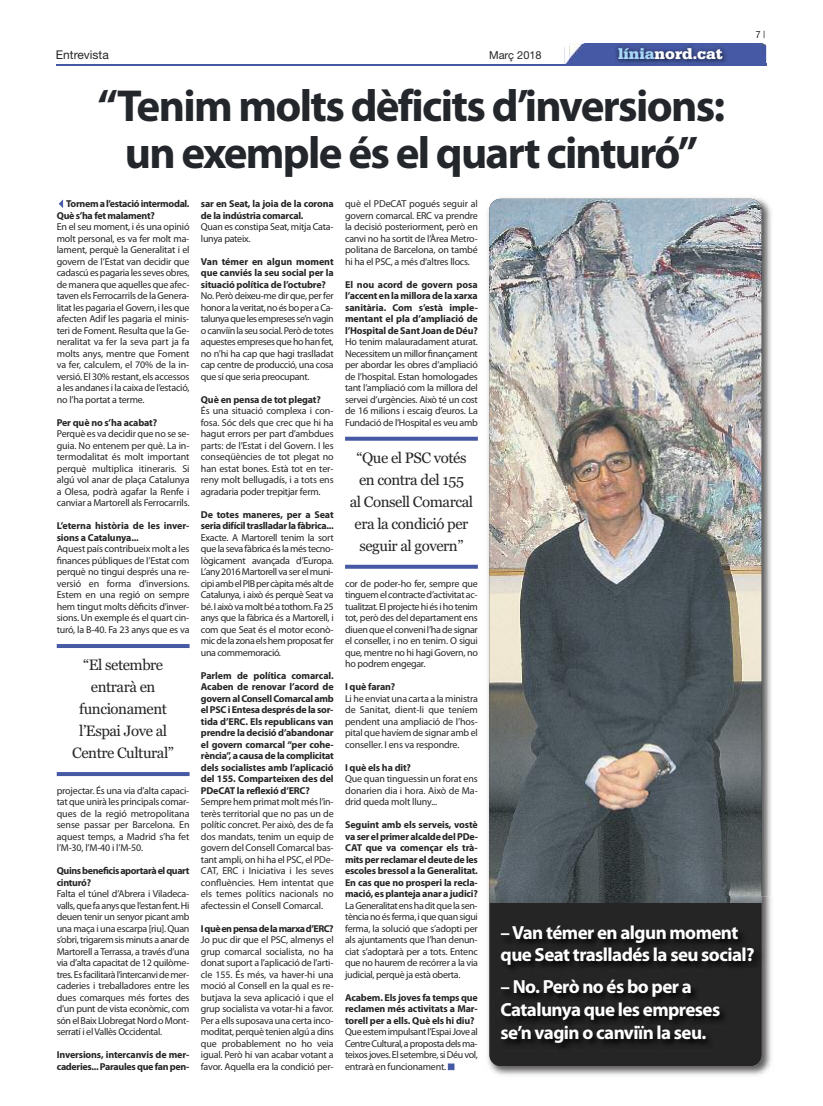
<style>
.page{position:relative;width:823px;height:1106px;background:#fff}
.page>*{position:absolute;margin:0;border:0;box-sizing:border-box;transform-origin:0 0}
.t1{font:700 45px/46.5px "Myriad Pro";letter-spacing:-.04em;color:#23262b;text-align:center}
.t2{font:700 19px/23px "Myriad Pro";letter-spacing:-.03em;color:#fff}
.t3{font:900 16px "Serifa";color:#fff}
.t4{font:15px/22px "Georgia";letter-spacing:-.03em;color:#272627;text-align:center}
.t5{font:12px "Helvetica Neue";color:#272627}
.t6{font:11px "Helvetica Neue";color:#272627}
.t7{font:10px/11.5px "Myriad Pro";letter-spacing:-.02em;color:#272627;text-align:justify}
.t8{font:700 10px/11.5px "Myriad Pro";letter-spacing:-.015em;color:#272627;text-align:justify}
.t9{font:700 10px/11.5px "Myriad Pro";letter-spacing:-.035em;color:#272627}
.t10{font:700 10px/11.5px "Myriad Pro";letter-spacing:-.04em;color:#272627}
.t11{font:700 10px "Myriad Pro";letter-spacing:-.05em;color:#272627}
.t12{font:condensed 10px "Helvetica Neue";color:#272627}
.s1{color:#a7d8f7}
.s2{color:#4659a4}
</style>
<div class="page">
<hr style="left:57px;top:64px;width:708px;height:1px;background:#4659a4">
<img style="left:569px;top:43px;width:198px;height:23px">
<svg style="left:564px;top:47px;width:5px;height:17px"></svg>
<img style="left:569px;top:44px;width:196px;height:21px">
<img style="left:487px;top:197px;width:285px;height:875px">
<img style="left:489px;top:199px;width:272px;height:703px">
<img style="left:494px;top:896px;width:278px;height:180px">
<img style="left:494px;top:896px;width:267px;height:170px">
<hr style="left:57px;top:772px;width:132px;height:4px;background:#4659a4">
<hr style="left:57px;top:644px;width:132px;height:4px;background:#4659a4">
<svg style="left:345px;top:565px;width:132px;height:4px"></svg>
<svg style="left:345px;top:437px;width:132px;height:4px"></svg>
<p class="t5" style="left:56px;top:48px;width:54px">Entrevista</p>
<h3 class="t3" style="left:617px;top:48px;width:106px"><span class="s1">línia</span>nord.cat</h3>
<p class="t6" style="left:489px;top:48px;width:54px">Març 2018</p>
<h1 class="t1" style="left:98px;top:86px;width:629px">“Tenim molts dèficits d’inversions: un exemple és el quart cinturó”</h1>
<p class="t12" style="left:755px;top:31px;width:11px">7|</p>
<p class="t9" style="left:57px;top:199px;width:134px"><span class="s2">✓</span>Tornemal’estacióintermodal.<br>Què s’ha fet malament?</p>
<p class="t7" style="left:57px;top:222px;width:134px">En el seu moment, i és una opinió molt personal, es va fer molt ma&shy;lament, perquè la Generalitat i el govern de l’Estat van decidir que cadascú es pagaria les seves obres, de manera que aquelles que afec&shy;taven els Ferrocarrils de la Genera&shy;litat les pagaria el Govern, i les que afecten Adif les pagaria el minis&shy;teri de Foment. Resulta que la Ge&shy;neralitat va fer la seva part ja fa molts anys, mentre que Foment va fer, calculem, el 70% de la in&shy;versió. El 30% restant, els accessos a les andanes i la caixa de l’estació, no l’ha portat a terme.</p>
<p class="t8" style="left:57px;top:417px;width:102px">Per què no s’ha acabat?</p>
<p class="t7" style="left:57px;top:429px;width:134px">Perquè es va decidir que no se se&shy;guia. No entenem per què. La in&shy;termodalitat és molt important perquè multiplica itineraris. Si algú vol anar de plaça Catalunya a Olesa, podrà agafar la Renfe i canviar a Martorell als Ferrocarrils.</p>
<p class="t8" style="left:57px;top:521px;width:134px">L’eterna història de les inver&shy;sions a Catalunya...</p>
<p class="t7" style="left:57px;top:544px;width:134px">Aquest país contribueix molt a les finances públiques de l’Estat com perquè no tingui després una re&shy;versió en forma d’inversions.<br>Estem en una regió on sempre hem tingut molts dèficits d’inver&shy;sions. Un exemple és el quart cin&shy;turó, la B-40. Fa 23 anys que es va</p>
<h3 class="t4" style="left:72px;top:653px;width:103px">“El setembre entrarà en funcionament l’Espai Jove al<br>Centre Cultural”</h3>
<p class="t7" style="left:57px;top:785px;width:134px">projectar. És una via d’alta capaci&shy;tat que unirà les principals comar&shy;ques de la regió metropolitana sense passar per Barcelona. En aquest temps, a Madrid s’ha fet l’M-30, l’M-40 i l’M-50.</p>
<p class="t10" style="left:57px;top:866px;width:134px">Quinsbeneficisaportaràelquart cinturó?</p>
<p class="t7" style="left:57px;top:889px;width:134px">Falta el túnel d’Abrera i Viladeca&shy;valls,quefaanysquel’estanfent.Hi deuen tenir un senyor picant amb una maça i una escarpa [riu]. Quan s’obri,trigaremsisminutsaanarde Martorell a Terrassa, a través d’una via d’alta capacitat de 12 quilòme&shy;tres.Esfacilitaràl’intercanvidemer&shy;caderies i treballadores entre les dues comarques més fortes des d’un punt de vista econòmic, com sónelBaix LlobregatNordoMont&shy;serratí i elVallès Occidental.</p>
<p class="t8" style="left:57px;top:1050px;width:134px">Inversions, intercanvis de mer&shy;caderies...Paraulesquefanpen-</p>
<p class="t8" style="left:201px;top:199px;width:134px">sar en Seat, la joia de la corona de la indústria comarcal.</p>
<p class="t7" style="left:201px;top:222px;width:134px">Quan es constipa Seat, mitja Cata&shy;lunya pateix.</p>
<p class="t8" style="left:201px;top:256px;width:134px">Van témer en algun moment que canviés la seu social per la situació política de l’octubre?</p>
<p class="t7" style="left:201px;top:291px;width:134px">No. Però deixeu-me dir que, per fer honoralaveritat,noésboperaCa&shy;talunyaquelesempresesse’nvagin ocanviïnlaseusocial.Peròdetotes aquestes empreses que ho han fet, no n’hi ha cap que hagi traslladat cap centre de producció, una cosa que sí que seria preocupant.</p>
<p class="t8" style="left:201px;top:394px;width:121px">Què en pensa de tot plegat?</p>
<p class="t7" style="left:201px;top:406px;width:134px">És una situació complexa i con&shy;fosa. Sóc dels que crec que hi ha hagut errors per part d’ambdues parts: de l’Estat i del Govern. I les conseqüències de tot plegat no han estat bones. Està tot en ter&shy;reny molt bellugadís, i a tots ens agradaria poder trepitjar ferm.</p>
<p class="t8" style="left:201px;top:509px;width:134px">De totes maneres, per a Seat seriadifíciltraslladarlafàbrica...</p>
<p class="t7" style="left:201px;top:532px;width:134px">Exacte. A Martorell tenim la sort que la seva fàbrica és la més tecno&shy;lògicament avançada d’Europa.<br>L’any 2016 Martorell va ser el muni&shy;cipiambelPIBpercàpitamésaltde Catalunya, i això és perquè Seat va bé.Iaixòvamoltbéatothom.Fa25 anys que la fàbrica és a Martorell, i com que Seat és el motor econò&shy;micdelazonaelshemproposatfer una commemoració.</p>
<p class="t8" style="left:201px;top:670px;width:134px">Parlem de política comarcal.<br>Acaben de renovar l’acord de governalConsellComarcalamb elPSCiEntesadesprésdelasor&shy;tida d’ERC. Els republicans van prendre la decisió d’abandonar el govern comarcal “per cohe&shy;rència”,acausadelacomplicitat dels socialistes amb l’aplicació del 155. Comparteixen des del PDeCAT la reflexió d’ERC?</p>
<p class="t7" style="left:201px;top:797px;width:134px">Sempre hem primat molt més l’in&shy;terès territorial que no pas un de polític concret. Per això, des de fa dos mandats, tenim un equip de govern del Consell Comarcal bas&shy;tant ampli, on hi ha el PSC, el PDe-CAT, ERC i Iniciativa i les seves confluències. Hem intentat que els temes polítics nacionals no afectessin el Consell Comarcal.</p>
<p class="t11" style="left:201px;top:924px;width:134px">Iquèenpensadelamarxad’ERC?</p>
<p class="t7" style="left:201px;top:935px;width:134px">Jo puc dir que el PSC, almenys el grup comarcal socialista, no ha donat suport a l’aplicació de l’arti&shy;cle 155. És més, va haver-hi una moció al Consell en la qual es re&shy;butjava la seva aplicació i que el grup socialista va votar-hi a favor.<br>Per a ells suposava una certa inco&shy;moditat, perquè tenien algú a dins que probablement no ho veia igual. Però hi van acabar votant a favor. Aquella era la condició per-</p>
<p class="t7" style="left:345px;top:199px;width:134px">què el PDeCAT pogués seguir al govern comarcal. ERC va prendre la decisió posteriorment, però en canvi no ha sortit de l’Àrea Metro&shy;politana de Barcelona, on també hi ha el PSC, a més d’altres llocs.</p>
<p class="t8" style="left:345px;top:279px;width:134px">El nou acord de govern posa l’accent en la millora de la xarxa sanitària. Com s’està imple&shy;mentant el pla d’ampliació de l’Hospital de Sant Joan de Déu?</p>
<p class="t7" style="left:345px;top:337px;width:134px">Ho tenim malauradament aturat.<br>Necessitemunmillorfinançament per abordar les obres d’ampliació de l’hospital. Estan homologades tant l’ampliació com la millora del servei d’urgències. Això té un cost de 16 milions i escaig d’euros. La Fundació de l’Hospital es veu amb</p>
<h3 class="t4" style="left:349px;top:446px;width:125px">“Que el PSC votés en contra del 155<br>al Consell Comarcal era la condició per seguir al govern”</h3>
<p class="t7" style="left:345px;top:578px;width:134px">cor de poder-ho fer, sempre que tinguemel contracted’activitat ac&shy;tualitzat.Elprojectehiésihotenim tot, però des del departament ens diuenqueel conveni l’hadesignar el conseller, i no en tenim. O sigui que, mentre no hi hagi Govern, no ho podrem engegar.</p>
<p class="t8" style="left:345px;top:682px;width:52px">I què faran?</p>
<p class="t7" style="left:345px;top:693px;width:134px">Li he enviat una carta a la ministra de Sanitat, dient-li que teníem pendent una ampliació de l’hos&shy;pital que havíem de signar amb el conseller. I ens va respondre.</p>
<p class="t8" style="left:345px;top:762px;width:67px">I què els ha dit?</p>
<p class="t7" style="left:345px;top:774px;width:134px">Que quan tinguessin un forat ens donarien dia i hora. Això de Ma&shy;drid queda molt lluny...</p>
<p class="t8" style="left:345px;top:820px;width:134px">Seguint amb els serveis, vostè vaserelprimeralcaldedelPDe-CAT que va començar els trà&shy;mitsperreclamareldeutedeles escoles bressol a la Generalitat.<br>En cas que no prosperi la recla&shy;mació, esplanteja anar a judici?</p>
<p class="t7" style="left:345px;top:900px;width:134px">LaGeneralitatenshaditquelasen&shy;tèncianoésferma,iquequansigui ferma, la solució que s’adopti per als ajuntaments que l’han denun&shy;ciat s’adoptarà per a tots. Entenc que no haurem de recórrer a la via judicial, perquè ja està oberta.</p>
<p class="t8" style="left:345px;top:992px;width:134px">Acabem. Els joves fa temps que reclamen més activitats a Mar&shy;torell per a ells. Què els hi diu?</p>
<p class="t7" style="left:345px;top:1027px;width:134px">Queestemimpulsantl’EspaiJoveal CentreCultural,apropostadelsma&shy;teixosjoves.Elsetembre,siDéuvol, entrarà en funcionament.</p>
<h2 class="t2" style="left:500px;top:923px;width:255px;line-height:22px">–Van témer en algun moment que Seat traslladés la seu social?</h2>
<h2 class="t2" style="left:500px;top:976px;width:221px">– No. Però no és bo per a<br>Catalunya que les empreses se’n vagin o canviïn la seu.</h2>
</div>
